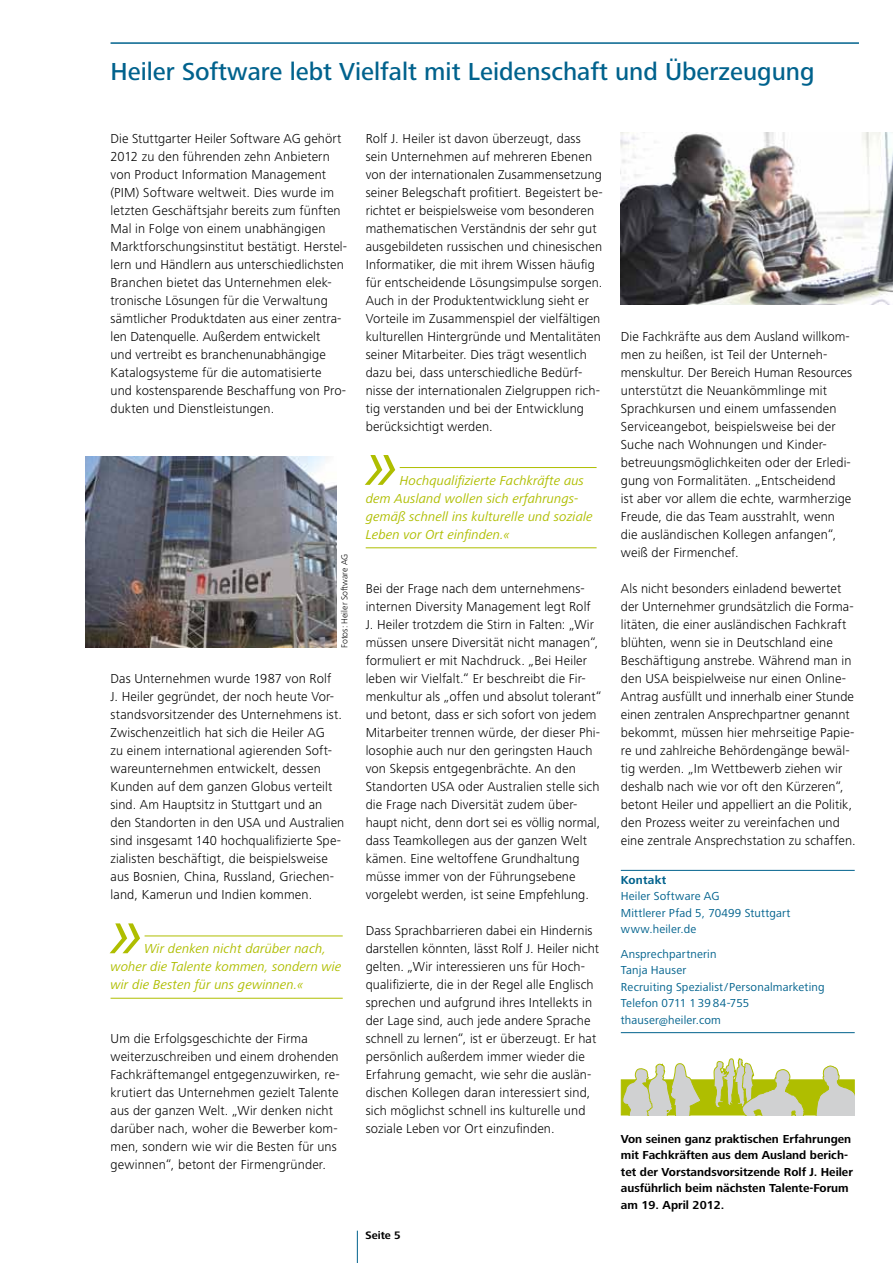
<style>
.page{position:relative;width:893px;height:1263px;background:#fff}
.page>*{position:absolute;margin:0;border:0;box-sizing:border-box;transform-origin:0 0}
.t1{font:italic 75px "Frutiger Next LT";color:#afbe00}
.t2{font:500 25.5px "Frutiger Next LT";color:#00628d}
.t3{font:300 13.5px/18px "Frutiger Next LT";letter-spacing:.01em;color:#000}
.t4{font:italic 13.5px/18px "Frutiger Next LT";letter-spacing:.005em;color:#afbe00}
.t5{font:12px/16.5px "Frutiger Next LT";letter-spacing:.015em;color:#00628d}
.t6{font:700 12px/16.5px "Frutiger Next LT";color:#000}
.t7{font:700 12px "Frutiger Next LT";letter-spacing:.015em;color:#00628d}
.t8{font:700 11.25px "Frutiger Next LT";color:#000}
.t9{font:300 9px "Frutiger Next LT";color:#000}
</style>
<div class="page">
<hr style="left:357px;top:1231px;width:1px;height:32px;background:#00628d">
<hr style="left:111px;top:42px;width:748px;height:2px;background:#00628d">
<img style="left:621px;top:133px;width:272px;height:172px">
<img style="left:85px;top:457px;width:251px;height:190px">
<hr style="left:145px;top:935px;width:198px;height:1px;background:#afbe00">
<hr style="left:111px;top:998px;width:232px;height:1px;background:#afbe00">
<hr style="left:400px;top:467px;width:197px;height:1px;background:#afbe00">
<hr style="left:366px;top:547px;width:231px;height:1px;background:#afbe00">
<hr style="left:621px;top:870px;width:234px;height:1px;background:#00628d">
<hr style="left:621px;top:1032px;width:234px;height:1px;background:#00628d">
<div style="left:621px;top:1079px;width:234px;height:36px;background:#afbe00;border:1px solid #afbe00"></div>
<svg style="left:621px;top:1063px;width:80px;height:52px"></svg>
<svg style="left:714px;top:1058px;width:141px;height:57px"></svg>
<h2 class="t2" style="left:111px;top:58px;width:705px">Heiler Software lebt Vielfalt mit Leidenschaft und Überzeugung</h2>
<p class="t3" style="left:111px;top:130px;width:238px">Die Stuttgarter Heiler Software AG gehört 2012 zu den führenden zehn Anbietern von Product Information Management (PIM) Software weltweit. Dies wurde im letzten Geschäftsjahr bereits zum fünften Mal in Folge von einem unabhängigen Marktforschungsinstitut bestätigt. Herstel&shy;lern und Händlern aus unterschiedlichsten Branchen bietet das Unternehmen elek&shy;tronische Lösungen für die Verwaltung sämtlicher Produktdaten aus einer zentra&shy;len Datenquelle. Außerdem entwickelt<br>und vertreibt es branchenunabhängige Katalogsysteme für die automatisierte<br>und kostensparende Beschaffung von Pro&shy;dukten und Dienstleistungen.</p>
<p class="t9" style="left:339px;top:648px;width:96px;rotate:-90deg">Fotos: Heiler Software AG</p>
<p class="t3" style="left:111px;top:669px;width:235px">Das Unternehmen wurde 1987 von Rolf<br>J. Heiler gegründet, der noch heute Vor&shy;standsvorsitzender des Unternehmens ist.<br>Zwischenzeitlich hat sich die Heiler AG<br>zu einem international agierenden Soft&shy;wareunternehmen entwickelt, dessen Kunden auf dem ganzen Globus verteilt sind. Am Hauptsitz in Stuttgart und an den Standorten in den USA und Australien sind insgesamt 140 hochqualifizierte Spe&shy;zialisten beschäftigt, die beispielsweise aus Bosnien, China, Russland, Griechen&shy;land, Kamerun und Indien kommen.</p>
<h1 class="t1" style="left:111px;top:891px;width:35px">»</h1>
<p class="t4" style="left:111px;top:940px;width:232px;text-indent:34px">Wir denken nicht darüber nach, woher die Talente kommen, sondern wie wir die Besten für uns gewinnen.«</p>
<p class="t3" style="left:111px;top:1029px;width:231px">Um die Erfolgsgeschichte der Firma weiterzuschreiben und einem drohenden Fachkräftemangel entgegenzuwirken, re&shy;krutiert das Unternehmen gezielt Talente aus der ganzen Welt. „Wir denken nicht darüber nach, woher die Bewerber kom&shy;men, sondern wie wir die Besten für uns gewinnen“, betont der Firmengründer.</p>
<p class="t3" style="left:366px;top:130px;width:238px">Rolf J. Heiler ist davon überzeugt, dass sein Unternehmen auf mehreren Ebenen von der internationalen Zusammensetzung seiner Belegschaft profitiert. Begeistert be&shy;richtet er beispielsweise vom besonderen mathematischen Verständnis der sehr gut ausgebildeten russischen und chinesischen Informatiker, die mit ihrem Wissen häufig für entscheidende Lösungsimpulse sorgen.<br>Auch in der Produktentwicklung sieht er Vorteile im Zusammenspiel der vielfältigen kulturellen Hintergründe und Mentalitäten seiner Mitarbeiter. Dies trägt wesentlich dazu bei, dass unterschiedliche Bedürf&shy;nisse der internationalen Zielgruppen rich&shy;tig verstanden und bei der Entwicklung berücksichtigt werden.</p>
<h1 class="t1" style="left:366px;top:423px;width:35px">»</h1>
<p class="t4" style="left:366px;top:471px;width:229px;text-indent:34px">Hochqualifizierte Fachkräfte aus dem Ausland wollen sich erfahrungs&shy;gemäß schnell ins kulturelle und soziale Leben vor Ort einfinden.«</p>
<p class="t3" style="left:366px;top:579px;width:237px">Bei der Frage nach dem unternehmens&shy;internen Diversity Management legt Rolf J. Heiler trotzdem die Stirn in Falten: „Wir müssen unsere Diversität nicht managen“, formuliert er mit Nachdruck. „Bei Heiler leben wir Vielfalt.“ Er beschreibt die Fir&shy;menkultur als „offen und absolut tolerant“ und betont, dass er sich sofort von jedem Mitarbeiter trennen würde, der dieser Phi&shy;losophie auch nur den geringsten Hauch von Skepsis entgegenbrächte. An den Standorten USA oder Australien stelle sich die Frage nach Diversität zudem über&shy;haupt nicht, denn dort sei es völlig normal, dass Teamkollegen aus der ganzen Welt kämen. Eine weltoffene Grundhaltung müsse immer von der Führungsebene vorgelebt werden, ist seine Empfehlung.</p>
<p class="t3" style="left:366px;top:921px;width:235px">Dass Sprachbarrieren dabei ein Hindernis darstellen könnten, lässt Rolf J. Heiler nicht gelten. „Wir interessieren uns für Hoch&shy;qualifizierte, die in der Regel alle Englisch sprechen und aufgrund ihres Intellekts in der Lage sind, auch jede andere Sprache schnell zu lernen“, ist er überzeugt. Er hat persönlich außerdem immer wieder die Erfahrung gemacht, wie sehr die auslän&shy;dischen Kollegen daran interessiert sind, sich möglichst schnell ins kulturelle und soziale Leben vor Ort einzufinden.</p>
<p class="t8" style="left:366px;top:1229px;width:37px">Seite 5</p>
<p class="t3" style="left:621px;top:327px;width:233px">Die Fachkräfte aus dem Ausland willkom&shy;men zu heißen, ist Teil der Unterneh&shy;menskultur. Der Bereich Human Resources unterstützt die Neuankömmlinge mit Sprachkursen und einem umfassenden Serviceangebot, beispielsweise bei der Suche nach Wohnungen und Kinder&shy;betreuungsmöglichkeiten oder der Erledi&shy;gung von Formalitäten. „Entscheidend<br>ist aber vor allem die echte, warmherzige Freude, die das Team ausstrahlt, wenn die ausländischen Kollegen anfangen“, weiß der Firmenchef.</p>
<p class="t3" style="left:621px;top:579px;width:236px">Als nicht besonders einladend bewertet der Unternehmer grundsätzlich die Forma&shy;litäten, die einer ausländischen Fachkraft blühten, wenn sie in Deutschland eine Beschäftigung anstrebe. Während man in den USA beispielweise nur einen Online-Antrag ausfüllt und innerhalb einer Stunde einen zentralen Ansprechpartner genannt bekommt, müssen hier mehrseitige Papie&shy;re und zahlreiche Behördengänge bewäl&shy;tig werden. „Im Wettbewerb ziehen wir deshalb nach wie vor oft den Kürzeren“, betont Heiler und appelliert an die Politik, den Prozess weiter zu vereinfachen und eine zentrale Ansprechstation zu schaffen.</p>
<p class="t7" style="left:621px;top:873px;width:47px">Kontakt</p>
<p class="t5" style="left:621px;top:888px;width:171px">Heiler Software AG<br>Mittlerer Pfad 5, 70499 Stuttgart www.heiler.de</p>
<p class="t5" style="left:621px;top:945px;width:205px">Ansprechpartnerin<br>Tanja Hauser<br>Recruiting Spezialist/Personalmarketing<br>Telefon 0711 1 39 84-755 thauser@heiler.com</p>
<p class="t6" style="left:621px;top:1130px;width:234px">Von seinen ganz praktischen Erfahrungen mit Fachkräften aus dem Ausland berich&shy;tet der Vorstandsvorsitzende Rolf J. Heiler ausführlich beim nächsten Talente-Forum am 19. April 2012.</p>
</div>
